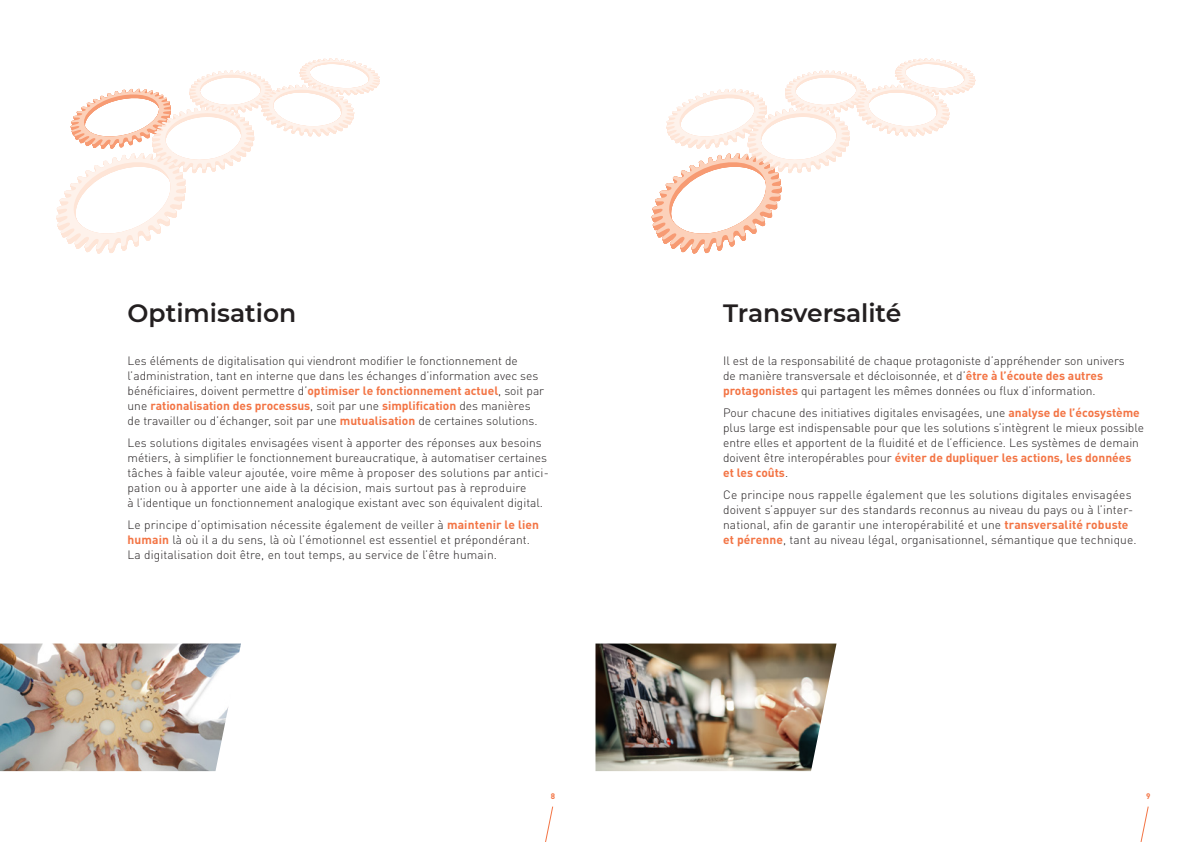
<style>
.page{position:relative;width:1191px;height:842px;background:#fff}
.page>*{position:absolute;margin:0;border:0;box-sizing:border-box;transform-origin:0 0}
.t1{font:600 25px "Montserrat";color:#231f20}
.t2{font:300 12px/15px "DIN Pro";color:#231f20}
.t3{font:700 8px "DIN Pro";color:#f37444}
.s1{font-weight:700;color:#f37444}
</style>
<div class="page">
<img style="left:595px;top:643px;width:241px;height:128px">
<img style="left:0;top:643px;width:241px;height:128px">
<svg style="left:651px;top:58px;width:324px;height:196px"></svg>
<svg style="left:56px;top:58px;width:324px;height:196px"></svg>
<svg style="left:1140px;top:806px;width:8px;height:36px"></svg>
<svg style="left:545px;top:806px;width:8px;height:36px"></svg>
<h1 class="t1" style="left:128px;top:295px;width:170px">Optimisation</h1>
<p class="t2" style="left:128px;top:352px;width:418px">Les éléments de digitalisation qui viendront modifier le fonctionnement de l’administration, tant en interne que dans les échanges d’information avec ses bénéficiaires, doivent permettre d’<span class="s1">optimiser le fonctionnement actuel</span>, soit par une <span class="s1">rationalisation des processus</span>, soit par une <span class="s1">simplification</span> des manières de travailler ou d’échanger, soit par une <span class="s1">mutualisation</span> de certaines solutions.</p>
<p class="t2" style="left:128px;top:434px;width:423px">Les solutions digitales envisagées visent à apporter des réponses aux besoins métiers, à simplifier le fonctionnement bureaucratique, à automatiser certaines tâches à faible valeur ajoutée, voire même à proposer des solutions par antici&shy;pation ou à apporter une aide à la décision, mais surtout pas à reproduire<br>à l’identique un fonctionnement analogique existant avec son équivalent digital.</p>
<p class="t2" style="left:128px;top:516px;width:413px">Le principe d’optimisation nécessite également de veiller à <span class="s1">maintenir le lien humain</span> là où il a du sens, là où l’émotionnel est essentiel et prépondérant.<br>La digitalisation doit être, en tout temps, au service de l’être humain.</p>
<h1 class="t1" style="left:723px;top:295px;width:180px">Transversalité</h1>
<p class="t2" style="left:723px;top:352px;width:403px">Il est de la responsabilité de chaque protagoniste d’appréhender son univers de manière transversale et décloisonnée, et d’<span class="s1">être à l’écoute des autres protagonistes</span> qui partagent les mêmes données ou flux d’information.</p>
<p class="t2" style="left:723px;top:404px;width:422px">Pour chacune des initiatives digitales envisagées, une <span class="s1">analyse de l’écosystème </span>plus large est indispensable pour que les solutions s’intègrent le mieux possible entre elles et apportent de la fluidité et de l’efficience. Les systèmes de demain doivent être interopérables pour <span class="s1">éviter de dupliquer les actions, les données et les coûts</span>.</p>
<p class="t2" style="left:723px;top:486px;width:415px">Ce principe nous rappelle également que les solutions digitales envisagées doivent s’appuyer sur des standards reconnus au niveau du pays ou à l’inter&shy;national, afin de garantir une interopérabilité et une <span class="s1">transversalité robuste et pérenne</span>, tant au niveau légal, organisationnel, sémantique que technique.</p>
<p class="t3" style="left:551px;top:790px;width:6px">8</p>
<p class="t3" style="left:1146px;top:790px;width:6px">9</p>
</div>
